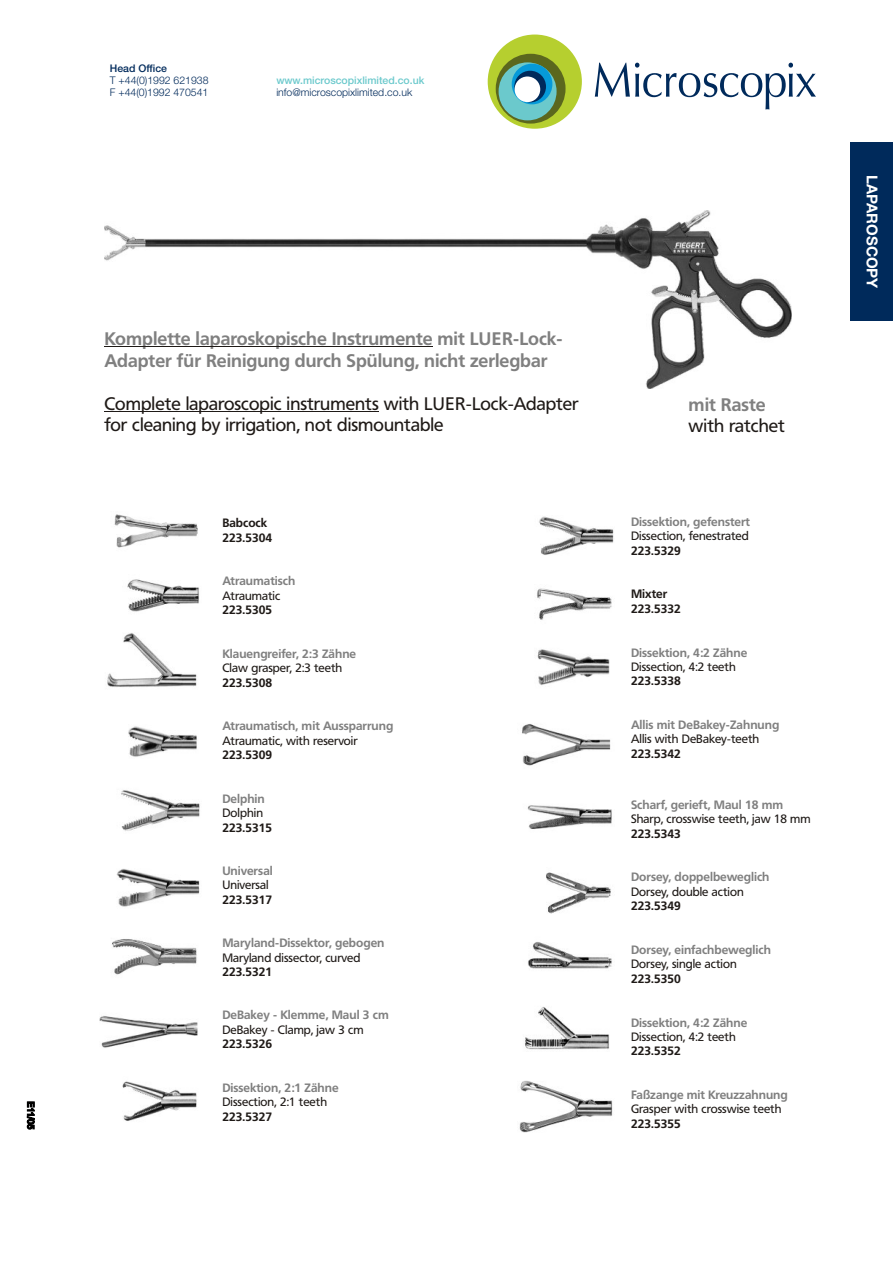
<style>
.page{position:relative;width:893px;height:1263px;background:#fff}
.page>*{position:absolute;margin:0;border:0;box-sizing:border-box;transform-origin:0 0}
.t1{font:700 18px/21.8px "Frutiger BSK";color:#808080}
.t2{font:18px/21.6px "Frutiger BSK";color:#1f1a17}
.t3{font:700 15px "Helvetica Neue";color:#fff}
.t4{font:700 12px "Frutiger BSK";color:#808080}
.t5{font:12px "Frutiger BSK";color:#1f1a17}
.t6{font:700 12px/14.5px "Frutiger BSK";color:#1f1a17}
.t7{font:300 10.5px/12px "Helvetica Neue";color:#002a5b}
.t8{font:500 10.5px "Helvetica Neue";color:#6bc9cc}
.t9{font:500 10.5px "Helvetica Neue";color:#002a5b}
.t10{font:9px "Arial";color:#1f1a17}
</style>
<div class="page">
<img style="left:104px;top:210px;width:687px;height:178px">
<img style="left:100px;top:514px;width:100px;height:607px">
<img style="left:519px;top:516px;width:95px;height:617px">
<hr style="left:104px;top:346px;width:329px;height:1px;background:#1f1a17">
<hr style="left:104px;top:411px;width:275px;height:1px;background:#1f1a17">
<div style="left:488px;top:35px;width:94px;height:94px;background:#b6cf2f;border-radius:50%"></div>
<div style="left:496px;top:54px;width:69px;height:70px;background:#5b671e;border-radius:50%"></div>
<div style="left:499px;top:62px;width:58px;height:58px;background:#6bc9cc;border-radius:50%"></div>
<div style="left:512px;top:64px;width:40px;height:40px;background:#069ad9;border-radius:50%"></div>
<div style="left:514px;top:71px;width:32px;height:31px;background:#002a5b;border-radius:50%"></div>
<div style="left:515px;top:76px;width:25px;height:26px;background:#fff;border-radius:50%"></div>
<svg style="left:595px;top:63px;width:221px;height:46px"></svg>
<div style="left:850px;top:143px;width:43px;height:178px;background:#002a5b"></div>
<p class="t10" style="left:36px;top:1101px;width:29px;rotate:90deg">E11/05</p>
<p class="t9" style="left:110px;top:64px;width:59px">Head Office</p>
<p class="t7" style="left:110px;top:75px;width:100px">T +44(0)1992 621938<br>F +44(0)1992 470541</p>
<p class="t8" style="left:276px;top:76px;width:150px">www.microscopixlimited.co.uk</p>
<p class="t7" style="left:276px;top:87px;width:137px">info@microscopixlimited.co.uk</p>
<h1 class="t1" style="left:104px;top:330px;width:459px">Komplette laparoskopische Instrumente mit LUER-Lock-<br>Adapter für Reinigung durch Spülung, nicht zerlegbar</h1>
<h1 class="t2" style="left:104px;top:395px;width:476px">Complete laparoscopic instruments with LUER-Lock-Adapter for cleaning by irrigation, not dismountable</h1>
<p class="t6" style="left:222px;top:517px;width:51px">Babcock<br>223.5304</p>
<p class="t4" style="left:222px;top:577px;width:74px">Atraumatisch</p>
<p class="t5" style="left:222px;top:591px;width:59px">Atraumatic</p>
<p class="t6" style="left:222px;top:604px;width:51px">223.5305</p>
<p class="t4" style="left:222px;top:649px;width:135px">Klauengreifer, 2:3 Zähne</p>
<p class="t5" style="left:222px;top:664px;width:121px">Claw grasper, 2:3 teeth</p>
<p class="t6" style="left:222px;top:676px;width:51px">223.5308</p>
<p class="t4" style="left:222px;top:722px;width:172px">Atraumatisch, mit Aussparrung</p>
<p class="t5" style="left:222px;top:736px;width:137px">Atraumatic, with reservoir</p>
<p class="t6" style="left:222px;top:749px;width:51px">223.5309</p>
<p class="t4" style="left:222px;top:794px;width:44px">Delphin</p>
<p class="t5" style="left:222px;top:808px;width:42px">Dolphin</p>
<p class="t6" style="left:222px;top:821px;width:51px">223.5315</p>
<p class="t4" style="left:222px;top:866px;width:52px">Universal</p>
<p class="t5" style="left:222px;top:881px;width:48px">Universal</p>
<p class="t6" style="left:222px;top:894px;width:51px">223.5317</p>
<p class="t4" style="left:222px;top:939px;width:164px">Maryland-Dissektor, gebogen</p>
<p class="t5" style="left:222px;top:953px;width:139px">Maryland dissector, curved</p>
<p class="t6" style="left:222px;top:966px;width:51px">223.5321</p>
<p class="t4" style="left:222px;top:1011px;width:168px">DeBakey - Klemme, Maul 3 cm</p>
<p class="t5" style="left:222px;top:1025px;width:143px">DeBakey - Clamp, jaw 3 cm</p>
<p class="t6" style="left:222px;top:1038px;width:51px">223.5326</p>
<p class="t4" style="left:222px;top:1083px;width:118px">Dissektion, 2:1 Zähne</p>
<p class="t5" style="left:222px;top:1098px;width:106px">Dissection, 2:1 teeth</p>
<p class="t6" style="left:222px;top:1110px;width:51px">223.5327</p>
<h1 class="t1" style="left:689px;top:395px;width:78px">mit Raste</h1>
<h1 class="t2" style="left:689px;top:417px;width:98px">with ratchet</h1>
<p class="t4" style="left:631px;top:517px;width:121px">Dissektion, gefenstert</p>
<p class="t5" style="left:631px;top:532px;width:119px">Dissection, fenestrated</p>
<p class="t6" style="left:631px;top:545px;width:51px">223.5329</p>
<p class="t6" style="left:631px;top:588px;width:51px">Mixter<br>223.5332</p>
<p class="t4" style="left:631px;top:648px;width:118px">Dissektion, 4:2 Zähne</p>
<p class="t5" style="left:631px;top:662px;width:106px">Dissection, 4:2 teeth</p>
<p class="t6" style="left:631px;top:675px;width:51px">223.5338</p>
<p class="t4" style="left:631px;top:721px;width:150px">Allis mit DeBakey-Zahnung</p>
<p class="t5" style="left:631px;top:735px;width:130px">Allis with DeBakey-teeth</p>
<p class="t6" style="left:631px;top:748px;width:51px">223.5342</p>
<p class="t4" style="left:631px;top:800px;width:154px">Scharf, gerieft, Maul 18 mm</p>
<p class="t5" style="left:631px;top:815px;width:181px">Sharp, crosswise teeth, jaw 18 mm</p>
<p class="t6" style="left:631px;top:828px;width:51px">223.5343</p>
<p class="t4" style="left:631px;top:873px;width:140px">Dorsey, doppelbeweglich</p>
<p class="t5" style="left:631px;top:887px;width:114px">Dorsey, double action</p>
<p class="t6" style="left:631px;top:900px;width:51px">223.5349</p>
<p class="t4" style="left:631px;top:945px;width:142px">Dorsey, einfachbeweglich</p>
<p class="t5" style="left:631px;top:960px;width:107px">Dorsey, single action</p>
<p class="t6" style="left:631px;top:973px;width:51px">223.5350</p>
<p class="t4" style="left:631px;top:1018px;width:118px">Dissektion, 4:2 Zähne</p>
<p class="t5" style="left:631px;top:1032px;width:106px">Dissection, 4:2 teeth</p>
<p class="t6" style="left:631px;top:1045px;width:51px">223.5352</p>
<p class="t4" style="left:631px;top:1091px;width:158px">Faßzange mit Kreuzzahnung</p>
<p class="t5" style="left:631px;top:1105px;width:152px">Grasper with crosswise teeth</p>
<p class="t6" style="left:631px;top:1118px;width:51px">223.5355</p>
<p class="t3" style="left:877px;top:175px;width:115px;rotate:90deg">LAPAROSCOPY</p>
</div>
